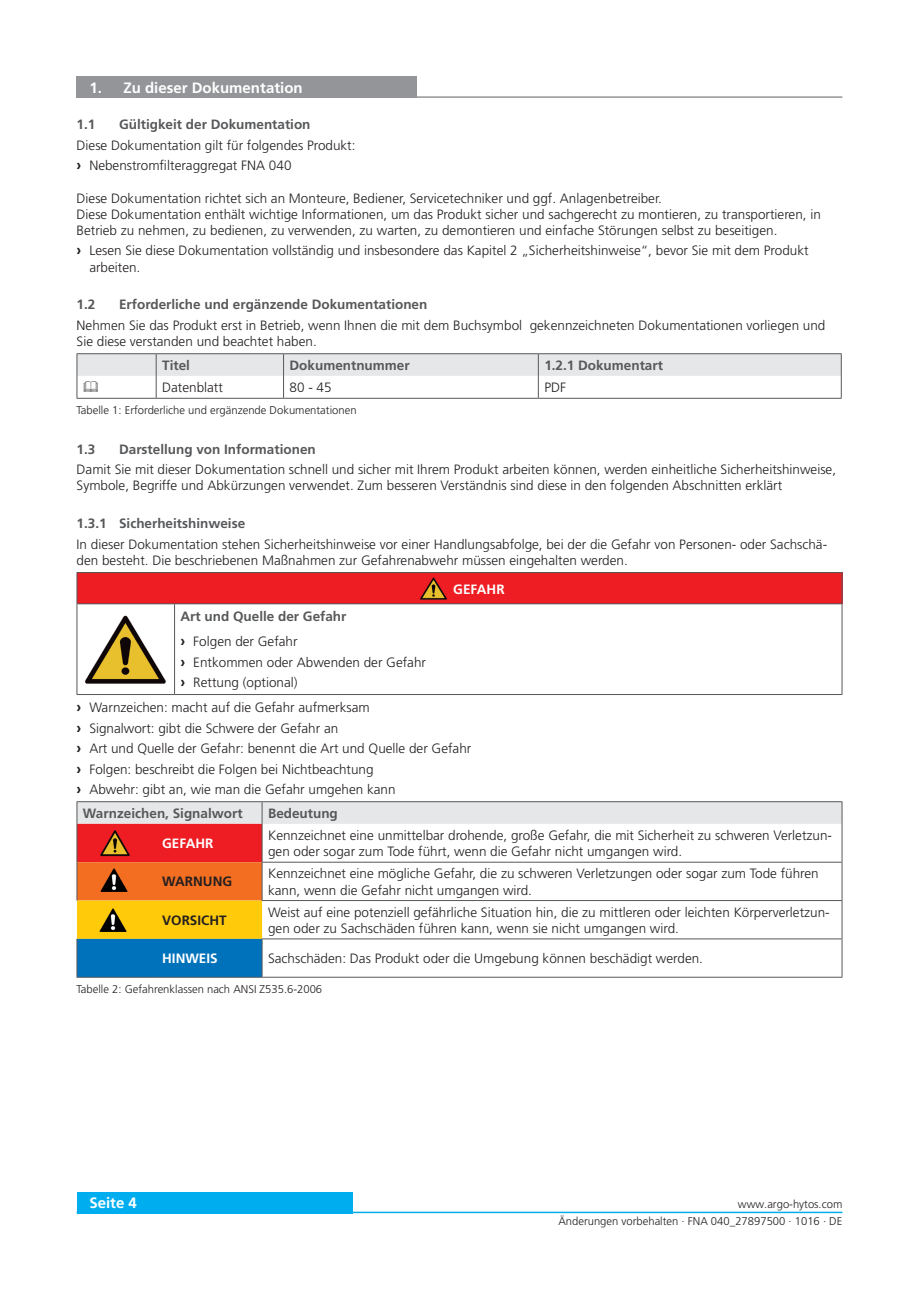
<style>
.page{position:relative;width:919px;height:1289px;background:#fff}
.page>*{position:absolute;margin:0;border:0;box-sizing:border-box;transform-origin:0 0}
.t1{font:700 15px "Frutiger LT Pro";color:#fff}
._06_Copytext{font:300 13.5px/16.2px "Frutiger LT Pro";color:#231f20}
._05_Subline_Copytext{font:700 13.5px "Frutiger LT Pro";color:#57585a}
._06_Copytext-2{font:700 13.5px "Frutiger LT Pro";color:#fff}
._06_Copytext-3{font:700 13.5px "Frutiger LT Pro";color:#231f20}
.Abb_nummerierungen{font:300 11.25px "Frutiger LT Pro";color:#231f20}
.Tabellennummerierungen{font:300 11.25px "Frutiger LT Pro";color:#231f20}
.s1{font-weight:700;font-size:15px}
</style>
<div class="page">
<div style="left:77px;top:1191px;width:275px;height:22px;background:#00aeef"></div>
<hr style="left:77px;top:1211px;width:765px;height:2px;background:#00aeef">
<div style="left:77px;top:77px;width:340px;height:21px;background:#939598"></div>
<hr style="left:77px;top:96px;width:765px;height:2px;background:#939598">
<hr style="left:77px;top:353px;width:79px;height:1px;background:#57585a">
<hr style="left:156px;top:353px;width:127px;height:1px;background:#57585a">
<hr style="left:283px;top:353px;width:255px;height:1px;background:#57585a">
<hr style="left:538px;top:353px;width:303px;height:1px;background:#57585a">
<hr style="left:77px;top:398px;width:79px;height:1px;background:#57585a">
<hr style="left:156px;top:398px;width:127px;height:1px;background:#57585a">
<hr style="left:283px;top:398px;width:255px;height:1px;background:#57585a">
<hr style="left:538px;top:398px;width:303px;height:1px;background:#57585a">
<div style="left:77px;top:572px;width:765px;height:32px;background:#ee1d23"></div>
<hr style="left:77px;top:573px;width:1px;height:30px;background:#57585a">
<hr style="left:841px;top:573px;width:1px;height:30px;background:#57585a">
<hr style="left:77px;top:604px;width:1px;height:90px;background:#57585a">
<hr style="left:174px;top:604px;width:1px;height:90px;background:#57585a">
<hr style="left:841px;top:604px;width:1px;height:90px;background:#57585a">
<hr style="left:77px;top:694px;width:97px;height:1px;background:#57585a">
<hr style="left:174px;top:694px;width:668px;height:1px;background:#57585a">
<hr style="left:77px;top:572px;width:97px;height:1px;background:#57585a">
<hr style="left:174px;top:572px;width:668px;height:1px;background:#57585a">
<hr style="left:77px;top:603px;width:97px;height:1px;background:#57585a">
<hr style="left:174px;top:603px;width:668px;height:1px;background:#57585a">
<img style="left:420px;top:577px;width:28px;height:23px">
<img style="left:85px;top:615px;width:81px;height:69px">
<svg style="left:77px;top:801px;width:765px;height:176px"></svg>
<hr style="left:77px;top:823px;width:1px;height:39px;background:#57585a">
<hr style="left:262px;top:823px;width:1px;height:38px;background:#57585a">
<hr style="left:77px;top:862px;width:1px;height:38px;background:#57585a">
<hr style="left:262px;top:862px;width:1px;height:38px;background:#57585a">
<hr style="left:77px;top:938px;width:1px;height:38px;background:#57585a">
<hr style="left:262px;top:939px;width:1px;height:37px;background:#57585a">
<hr style="left:77px;top:976px;width:79px;height:1px;background:#57585a">
<hr style="left:156px;top:976px;width:106px;height:1px;background:#57585a">
<img style="left:99px;top:826px;width:32px;height:33px">
<img style="left:101px;top:868px;width:26px;height:23px">
<img style="left:100px;top:908px;width:26px;height:23px">
<svg style="left:77px;top:354px;width:764px;height:44px"></svg>
<p class="t1" style="left:89px;top:79px;width:215px">1. Zu dieser Dokumentation</p>
<p class="_05_Subline_Copytext" style="left:77px;top:117px;width:20px">1.1</p>
<p class="_05_Subline_Copytext" style="left:119px;top:117px;width:193px">Gültigkeit der Dokumentation</p>
<p class="_06_Copytext" style="left:77px;top:137px;width:280px">Diese Dokumentation gilt für folgendes Produkt:</p>
<p class="_06_Copytext" style="left:77px;top:157px;width:216px"><span class="s1">›</span> Nebenstromfilteraggregat FNA 040</p>
<p class="_06_Copytext" style="left:77px;top:190px;width:587px">Diese Dokumentation richtet sich an Monteure, Bediener, Servicetechniker und ggf. Anlagenbetreiber.</p>
<p class="_06_Copytext" style="left:77px;top:206px;width:745px">Diese Dokumentation enthält wichtige Informationen, um das Produkt sicher und sachgerecht zu montieren, zu transportieren, in<br>Betrieb zu nehmen, zu bedienen, zu verwenden, zu warten, zu demontieren und einfache Störungen selbst zu beseitigen.</p>
<p class="_06_Copytext" style="left:89px;top:243px;width:720px;text-indent:-13px"><span class="s1">›</span> Lesen Sie diese Dokumentation vollständig und insbesondere das Kapitel 2 „Sicherheitshinweise“, bevor Sie mit dem Produkt arbeiten.</p>
<p class="_05_Subline_Copytext" style="left:77px;top:297px;width:20px">1.2</p>
<p class="_05_Subline_Copytext" style="left:119px;top:297px;width:310px">Erforderliche und ergänzende Dokumentationen</p>
<p class="_06_Copytext" style="left:77px;top:317px;width:750px">Nehmen Sie das Produkt erst in Betrieb, wenn Ihnen die mit dem Buchsymbol gekennzeichneten Dokumentationen vorliegen und<br>Sie diese verstanden und beachtet haben.</p>
<p class="_05_Subline_Copytext" style="left:162px;top:357px;width:29px">Titel</p>
<p class="_05_Subline_Copytext" style="left:289px;top:357px;width:122px">Dokumentnummer</p>
<p class="_05_Subline_Copytext" style="left:544px;top:357px;width:120px">1.2.1 Dokumentart</p>
<p class="_06_Copytext" style="left:162px;top:379px;width:62px">Datenblatt</p>
<p class="_06_Copytext" style="left:289px;top:379px;width:44px">80 - 45</p>
<p class="_06_Copytext" style="left:544px;top:379px;width:23px">PDF</p>
<p class="Abb_nummerierungen" style="left:77px;top:404px;width:281px">Tabelle 1: Erforderliche und ergänzende Dokumentationen</p>
<p class="_05_Subline_Copytext" style="left:77px;top:441px;width:20px">1.3</p>
<p class="_05_Subline_Copytext" style="left:119px;top:441px;width:198px">Darstellung von Informationen</p>
<p class="_06_Copytext" style="left:77px;top:461px;width:761px">Damit Sie mit dieser Dokumentation schnell und sicher mit Ihrem Produkt arbeiten können, werden einheitliche Sicherheitshinweise,<br>Symbole, Begriffe und Abkürzungen verwendet. Zum besseren Verständnis sind diese in den folgenden Abschnitten erklärt</p>
<p class="_05_Subline_Copytext" style="left:77px;top:515px;width:170px">1.3.1 Sicherheitshinweise</p>
<p class="_06_Copytext" style="left:77px;top:536px;width:752px">In dieser Dokumentation stehen Sicherheitshinweise vor einer Handlungsabfolge, bei der die Gefahr von Personen- oder Sachschä&shy;den besteht. Die beschriebenen Maßnahmen zur Gefahrenabwehr müssen eingehalten werden.</p>
<p class="_05_Subline_Copytext" style="left:180px;top:608px;width:167px">Art und Quelle der Gefahr</p>
<p class="_06_Copytext" style="left:180px;top:633px;width:119px"><span class="s1">›</span> Folgen der Gefahr</p>
<p class="_06_Copytext" style="left:180px;top:654px;width:247px"><span class="s1">›</span> Entkommen oder Abwenden der Gefahr</p>
<p class="_06_Copytext" style="left:180px;top:674px;width:119px"><span class="s1">›</span> Rettung (optional)</p>
<p class="_06_Copytext-2" style="left:453px;top:581px;width:53px">GEFAHR</p>
<p class="_06_Copytext" style="left:77px;top:699px;width:294px"><span class="s1">›</span> Warnzeichen: macht auf die Gefahr aufmerksam</p>
<p class="_06_Copytext" style="left:77px;top:720px;width:263px"><span class="s1">›</span> Signalwort: gibt die Schwere der Gefahr an</p>
<p class="_06_Copytext" style="left:77px;top:740px;width:396px"><span class="s1">›</span> Art und Quelle der Gefahr: benennt die Art und Quelle der Gefahr</p>
<p class="_06_Copytext" style="left:77px;top:761px;width:298px"><span class="s1">›</span> Folgen: beschreibt die Folgen bei Nichtbeachtung</p>
<p class="_06_Copytext" style="left:77px;top:781px;width:320px"><span class="s1">›</span> Abwehr: gibt an, wie man die Gefahr umgehen kann</p>
<p class="_05_Subline_Copytext" style="left:83px;top:805px;width:161px">Warnzeichen, Signalwort</p>
<p class="_05_Subline_Copytext" style="left:268px;top:805px;width:71px">Bedeutung</p>
<p class="_06_Copytext-2" style="left:162px;top:835px;width:53px">GEFAHR</p>
<p class="_06_Copytext" style="left:268px;top:827px;width:565px">Kennzeichnet eine unmittelbar drohende, große Gefahr, die mit Sicherheit zu schweren Verletzun&shy;gen oder sogar zum Tode führt, wenn die Gefahr nicht umgangen wird.</p>
<p class="_06_Copytext-3" style="left:162px;top:873px;width:71px">WARNUNG</p>
<p class="_06_Copytext" style="left:268px;top:865px;width:552px">Kennzeichnet eine mögliche Gefahr, die zu schweren Verletzungen oder sogar zum Tode führen kann, wenn die Gefahr nicht umgangen wird.</p>
<p class="_06_Copytext-3" style="left:162px;top:912px;width:66px">VORSICHT</p>
<p class="_06_Copytext" style="left:268px;top:904px;width:563px">Weist auf eine potenziell gefährliche Situation hin, die zu mittleren oder leichten Körperverletzun&shy;gen oder zu Sachschäden führen kann, wenn sie nicht umgangen wird.</p>
<p class="_06_Copytext-2" style="left:162px;top:950px;width:57px">HINWEIS</p>
<p class="_06_Copytext" style="left:268px;top:950px;width:436px">Sachschäden: Das Produkt oder die Umgebung können beschädigt werden.</p>
<p class="Tabellennummerierungen" style="left:77px;top:982px;width:247px">Tabelle 2: Gefahrenklassen nach ANSI Z535.6-2006</p>
<p class="t1" style="left:89px;top:1194px;width:49px">Seite 4</p>
<p class="Abb_nummerierungen" style="left:738px;top:1197px;width:106px">www.argo-hytos.com</p>
<p class="Abb_nummerierungen" style="left:558px;top:1214px;width:285px">Änderungen vorbehalten · FNA 040_27897500 · 1016 · DE</p>
</div>
